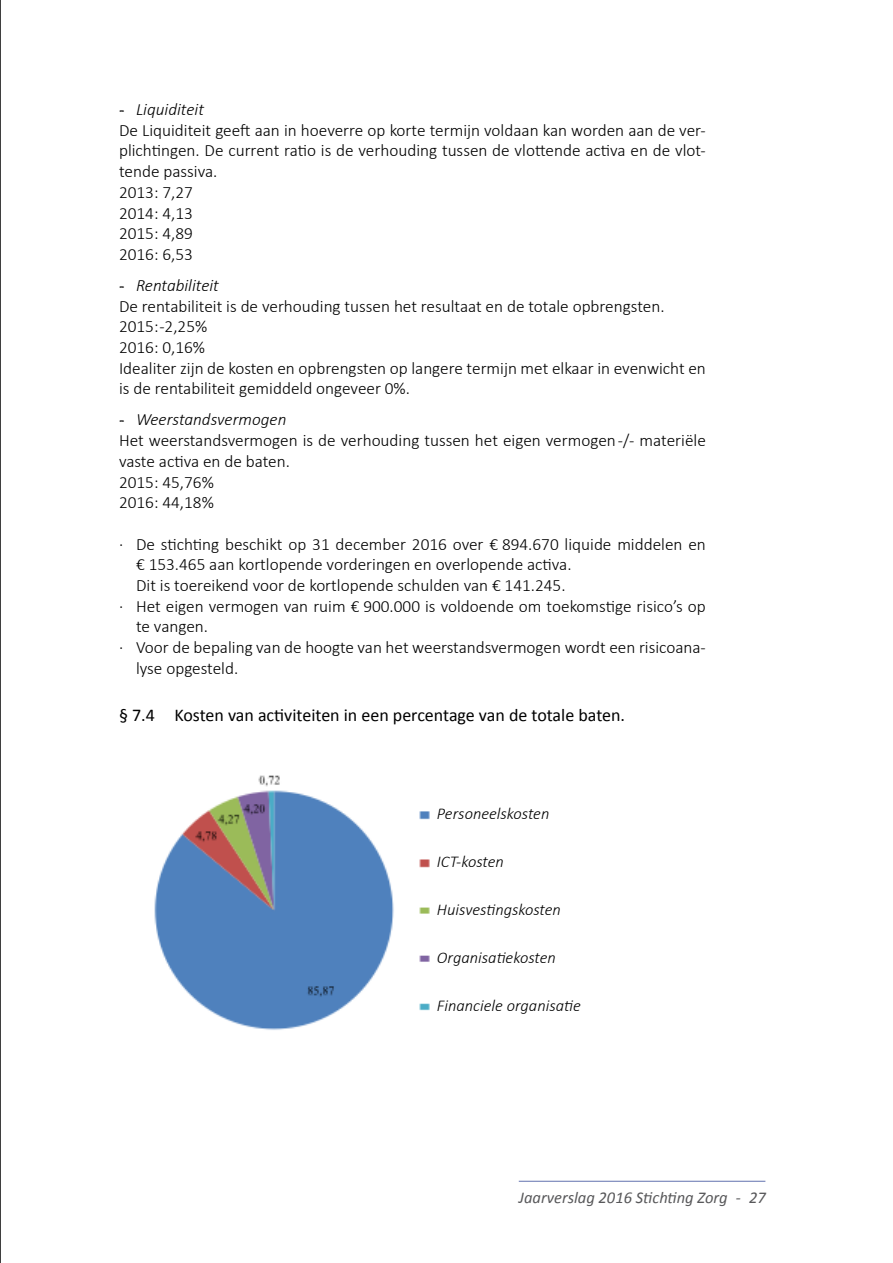
<style>
.page{position:relative;width:893px;height:1263px;background:#fff}
.page>*{position:absolute;margin:0;border:0;box-sizing:border-box;transform-origin:0 0}
.t1{font:18px "Calibri";color:#000}
.t2{font:300 17.25px/20.7px "Calibri";color:#000}
.t3{font:italic 300 16.5px "Calibri";color:#000}
.t4{font:italic 16.5px "Calibri";color:#58585a}
.s1{font-family:"Calli 109 Normal";font-weight:400}
.s2{font-style:italic}
</style>
<div class="page">
<hr style="left:519px;top:1181px;width:246px;height:1px;background:#6271af">
<hr style="left:0;top:0;width:1px;height:1263px;background:#000">
<img style="left:154px;top:775px;width:240px;height:255px">
<img style="left:419px;top:811px;width:11px;height:200px">
<p class="t2" style="left:119px;top:99px;width:588px"><span class="s1">-</span> <span class="s2">Liquiditeit<br></span>De Liquiditeit geeft aan in hoeverre op korte termijn voldaan kan worden aan de ver&shy;plichtingen. De current ratio is de verhouding tussen de vlottende activa en de vlot&shy;tende passiva.<br>2013: 7,27<br>2014: 4,13<br>2015: 4,89<br>2016: 6,53</p>
<p class="t2" style="left:119px;top:275px;width:588px"><span class="s1">-</span> <span class="s2">Rentabiliteit<br></span>De rentabiliteit is de verhouding tussen het resultaat en de totale opbrengsten.<br>2015: -2,25%<br>2016: 0,16%<br>Idealiter zijn de kosten en opbrengsten op langere termijn met elkaar in evenwicht en is de rentabiliteit gemiddeld ongeveer 0%.</p>
<p class="t2" style="left:119px;top:409px;width:588px"><span class="s1">-</span> <span class="s2">Weerstandsvermogen<br></span>Het weerstandsvermogen is de verhouding tussen het eigen vermogen -/- materiële vaste activa en de baten.<br>2015: 45,76%<br>2016: 44,18%</p>
<p class="t2" style="left:119px;top:533px;width:588px">· De stichting beschikt op 31 december 2016 over € 894.670 liquide middelen en</p>
<p class="t2" style="left:136px;top:554px;width:437px">€ 153.465 aan kortlopende vorderingen en overlopende activa.</p>
<p class="t2" style="left:136px;top:575px;width:431px">Dit is toereikend voor de kortlopende schulden van € 141.245.</p>
<p class="t2" style="left:119px;top:595px;width:588px">· Het eigen vermogen van ruim € 900.000 is voldoende om toekomstige risico’s op</p>
<p class="t2" style="left:136px;top:616px;width:74px">te vangen.</p>
<p class="t2" style="left:119px;top:637px;width:588px">· Voor de bepaling van de hoogte van het weerstandsvermogen wordt een risicoana-</p>
<p class="t2" style="left:136px;top:658px;width:104px">lyse opgesteld.</p>
<p class="t1" style="left:119px;top:704px;width:508px">§ 7.4 Kosten van activiteiten in een percentage van de totale baten.</p>
<p class="t3" style="left:437px;top:803px;width:114px">Personeelskosten</p>
<p class="t3" style="left:437px;top:851px;width:68px">ICT-kosten</p>
<p class="t3" style="left:437px;top:899px;width:126px">Huisvestingskosten</p>
<p class="t3" style="left:437px;top:947px;width:120px">Organisatiekosten</p>
<p class="t3" style="left:437px;top:995px;width:145px">Financiele organisatie</p>
<p class="t4" style="left:519px;top:1187px;width:249px">Jaarverslag 2016 Stichting Zorg - 27</p>
</div>
